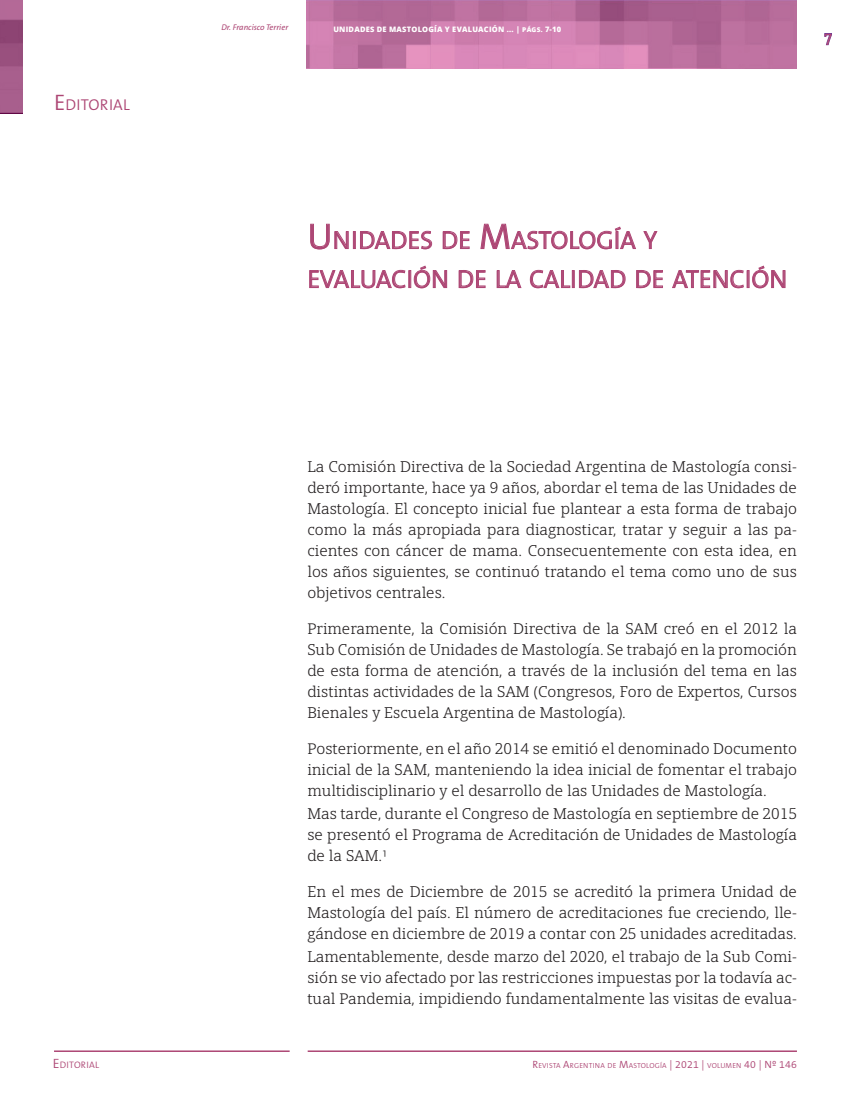
<style>
.page{position:relative;width:851px;height:1106px;background:#fff}
.page>*{position:absolute;margin:0;border:0;box-sizing:border-box;transform-origin:0 0}
.t1{font:300 25.2px/39px "The Sans B4";letter-spacing:.005em;color:#ad4674}
.t2{font:16.5px "The Serif Caps";color:#ad4674}
.t3{font:300 15.75px "The Sans B4";letter-spacing:.015em;color:#ad4674}
.t4{font:15px/21px "Open Serif";color:#231f20;text-align:justify}
.t5{font:300 9.45px "The Sans B4";letter-spacing:.03em;color:#ad4674}
.t6{font:italic 8.25px "The Sans B5 Plain";color:#ad4674}
.t7{font:800 7.5px "Open Sans";letter-spacing:.03em;color:#fff}
.t8{font:300 7.35px "The Sans B4";letter-spacing:.03em;color:#ad4674}
.s1{font-size:22.5px}
.s2{font-size:13.5px}
.s3{font-size:6.6px}
.s4{font-size:36px}
.s5{font-size:10.5px}
</style>
<div class="page">
<svg style="left:824px;top:33px;width:7px;height:12px"></svg>
<hr style="left:54px;top:1050px;width:235px;height:2px;background:#ad4674">
<hr style="left:307px;top:1050px;width:489px;height:2px;background:#ad4674">
<img style="left:0;top:0;width:22px;height:113px">
<img style="left:306px;top:1px;width:490px;height:68px">
<svg style="left:310px;top:223px;width:39px;height:27px"></svg>
<div style="left:353px;top:231px;width:3px;height:18px;border:1px solid #ad4674"></div>
<svg style="left:360px;top:230px;width:72px;height:20px"></svg>
<svg style="left:442px;top:231px;width:28px;height:18px"></svg>
<svg style="left:480px;top:223px;width:156px;height:27px"></svg>
<svg style="left:643px;top:231px;width:14px;height:18px"></svg>
<svg style="left:309px;top:269px;width:97px;height:20px"></svg>
<div style="left:408px;top:270px;width:3px;height:18px;border:1px solid #ad4674"></div>
<svg style="left:413px;top:265px;width:34px;height:24px"></svg>
<svg style="left:458px;top:270px;width:28px;height:18px"></svg>
<svg style="left:496px;top:270px;width:26px;height:19px"></svg>
<svg style="left:529px;top:269px;width:41px;height:20px"></svg>
<div style="left:571px;top:270px;width:3px;height:18px;border:1px solid #ad4674"></div>
<svg style="left:578px;top:270px;width:48px;height:19px"></svg>
<svg style="left:636px;top:270px;width:27px;height:18px"></svg>
<svg style="left:672px;top:269px;width:72px;height:20px"></svg>
<div style="left:746px;top:270px;width:3px;height:18px;border:1px solid #ad4674"></div>
<svg style="left:752px;top:265px;width:33px;height:24px"></svg>
<p class="t3" style="left:54px;top:97px;width:77px"><span class="s1">E</span>DITORIAL</p>
<p class="t5" style="left:53px;top:1059px;width:48px"><span class="s2">E</span>DITORIAL</p>
<p class="t6" style="left:221px;top:23px;width:68px">Dr. Francisco Terrier</p>
<p class="t7" style="left:333px;top:23px;width:229px">UNIDADES DE MASTOLOGÍA Y EVALUACIÓN ... | <span class="s3">PÁGS.</span> 7-10</p>
<p class="t2" style="left:824px;top:25px;width:9px">7</p>
<h1 class="t1" style="left:307px;top:221px;width:481px"><span class="s4">U</span>NIDADES DE <span class="s4">M</span>ASTOLOGÍA Y<br>EVALUACIÓN DE LA CALIDAD DE ATENCIÓN</h1>
<p class="t4" style="left:307px;top:456px;width:491px">La Comisión Directiva de la Sociedad Argentina de Mastología consi&shy;deró importante, hace ya 9 años, abordar el tema de las Unidades de Mastología. El concepto inicial fue plantear a esta forma de trabajo como la más apropiada para diagnosticar, tratar y seguir a las pa&shy;cientes con cáncer de mama. Consecuentemente con esta idea, en los años siguientes, se continuó tratando el tema como uno de sus objetivos centrales.</p>
<p class="t4" style="left:307px;top:618px;width:491px">Primeramente, la Comisión Directiva de la SAM creó en el 2012 la Sub Comisión de Unidades de Mastología. Se trabajó en la promoción de esta forma de atención, a través de la inclusión del tema en las distintas actividades de la SAM (Congresos, Foro de Expertos, Cursos Bienales y Escuela Argentina de Mastología).</p>
<p class="t4" style="left:307px;top:737px;width:491px">Posteriormente, en el año 2014 se emitió el denominado Documento inicial de la SAM, manteniendo la idea inicial de fomentar el trabajo multidisciplinario y el desarrollo de las Unidades de Mastología.</p>
<p class="t4" style="left:307px;top:803px;width:491px">Mas tarde, durante el Congreso de Mastología en septiembre de 2015 se presentó el Programa de Acreditación de Unidades de Mastología de la SAM.¹</p>
<p class="t4" style="left:307px;top:880px;width:491px">En el mes de Diciembre de 2015 se acreditó la primera Unidad de Mastología del país. El número de acreditaciones fue creciendo, lle&shy;gándose en diciembre de 2019 a contar con 25 unidades acreditadas.</p>
<p class="t4" style="left:307px;top:946px;width:491px">Lamentablemente, desde marzo del 2020, el trabajo de la Sub Comi&shy;sión se vio afectado por las restricciones impuestas por la todavía ac&shy;tual Pandemia, impidiendo fundamentalmente las visitas de evalua-</p>
<p class="t8" style="left:532px;top:1061px;width:266px"><span class="s5">R</span>EVISTA <span class="s5">A</span>RGENTINA DE <span class="s5">M</span>ASTOLOGÍA <span class="s5">| 2021 |</span> VOLUMEN <span class="s5">40 | Nº 146</span></p>
</div>
